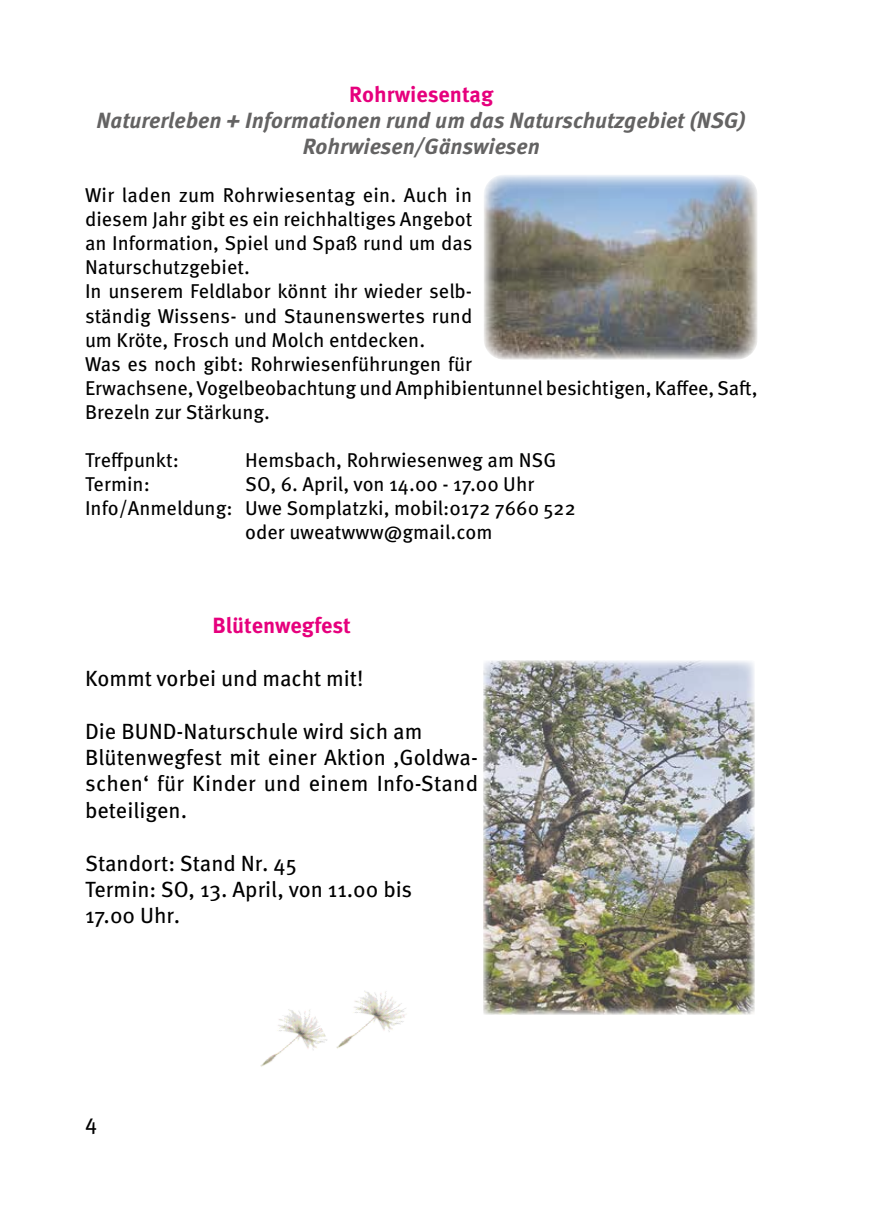
<style>
.page{position:relative;width:874px;height:1225px;background:#fff}
.page>*{position:absolute;margin:0;border:0;box-sizing:border-box;transform-origin:0 0}
.t1{font:22px/26.4px "Meta Pro";color:#000}
.t2{font:italic 700 22px/26.4px "Meta Pro";color:#646363;text-align:center}
.t3{font:700 22px "Meta Pro";color:#e6007d}
.t4{font:20px/24px "Meta Pro";color:#000}
</style>
<div class="page">
<img style="left:483px;top:660px;width:271px;height:354px">
<img style="left:484px;top:175px;width:273px;height:185px">
<img style="left:336px;top:991px;width:70px;height:58px">
<img style="left:260px;top:1009px;width:67px;height:58px">
<p class="t3" style="left:349px;top:77px;width:145px">Rohrwiesentag</p>
<p class="t2" style="left:97px;top:106px;width:650px">Naturerleben + Informationen rund um das Naturschutzgebiet (NSG)<br>Rohrwiesen/Gänswiesen</p>
<p class="t4" style="left:85px;top:182px;width:673px">Wir laden zum Rohrwiesentag ein. Auch in<br>diesem Jahr gibt es ein reichhaltiges Angebot<br>an Information, Spiel und Spaß rund um das<br>Naturschutzgebiet.<br>In unserem Feldlabor könnt ihr wieder selb-<br>ständig Wissens- und Staunenswertes rund<br>um Kröte, Frosch und Molch entdecken.<br>Was es noch gibt: Rohrwiesenführungen für<br>Erwachsene, Vogelbeobachtung und Amphibientunnel besichtigen, Kaffee, Saft, Brezeln zur Stärkung.</p>
<p class="t4" style="left:85px;top:446px;width:95px">Treffpunkt:</p>
<p class="t4" style="left:245px;top:446px;width:312px">Hemsbach, Rohrwiesenweg am NSG</p>
<p class="t4" style="left:85px;top:470px;width:66px">Termin:</p>
<p class="t4" style="left:245px;top:470px;width:290px">SO, 6. April, von 14.00 - 17.00 Uhr</p>
<p class="t4" style="left:85px;top:494px;width:492px">Info/Anmeldung: Uwe Somplatzki, mobil:0172 7660 522</p>
<p class="t4" style="left:245px;top:518px;width:248px">oder uweatwww@gmail.com</p>
<p class="t3" style="left:212px;top:608px;width:140px">Blütenwegfest</p>
<p class="t1" style="left:85px;top:663px;width:280px">Kommt vorbei und macht mit!</p>
<p class="t1" style="left:85px;top:716px;width:394px">Die BUND-Naturschule wird sich am<br>Blütenwegfest mit einer Aktion ‚Goldwa&shy;schen‘ für Kinder und einem Info-Stand beteiligen.</p>
<p class="t1" style="left:85px;top:848px;width:328px">Standort: Stand Nr. 45<br>Termin: SO, 13. April, von 11.00 bis<br>17.00 Uhr.</p>
<p class="t1" style="left:85px;top:1107px;width:14px">4</p>
</div>
